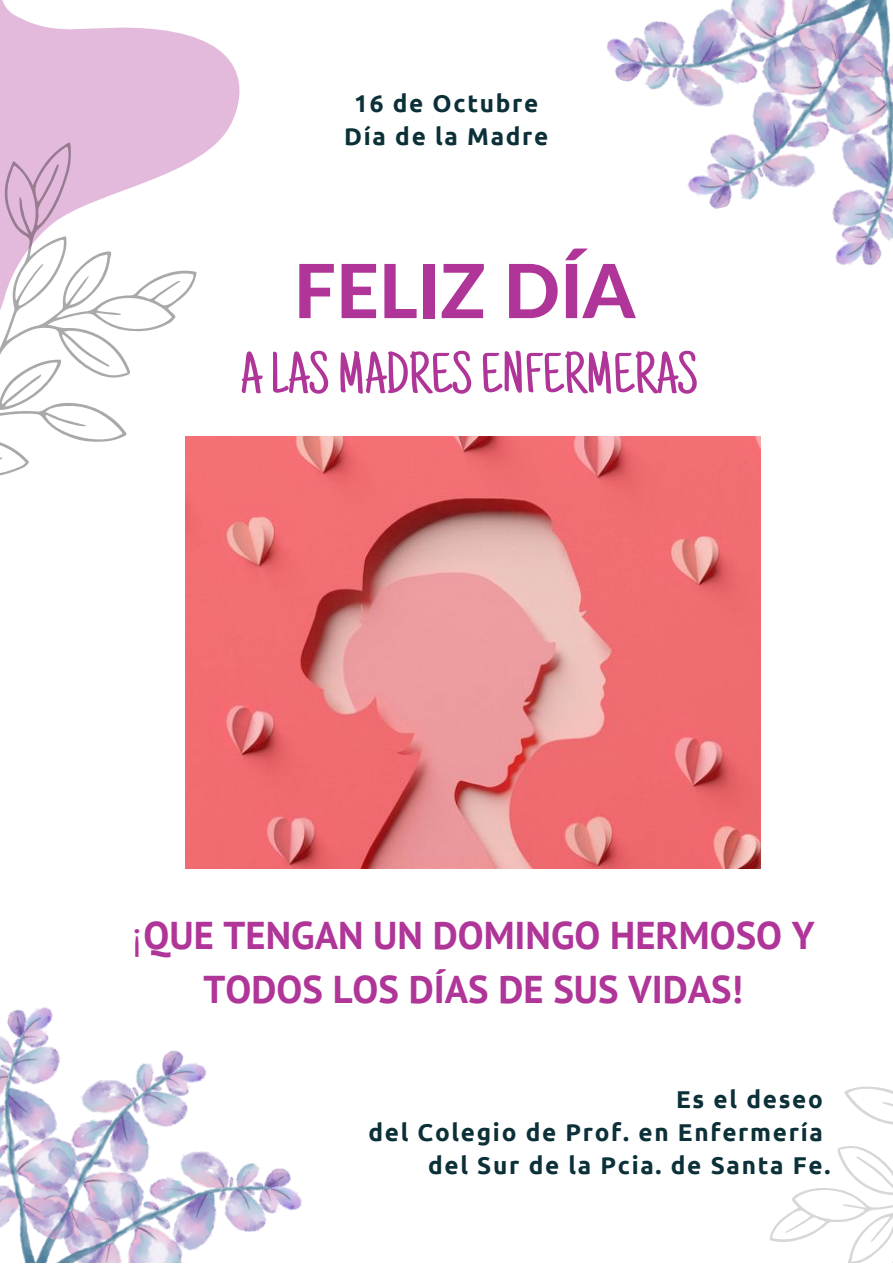
<style>
.page{position:relative;width:893px;height:1264px;background:#fff}
.page>*{position:absolute;margin:0;border:0;box-sizing:border-box;transform-origin:0 0}
.t1{font:800 74.7px "Lato";color:#af3598}
.t2{font:58.2px "Just Another Hand";color:#af3598}
.t3{font:700 38.7px/54px "PT Sans";color:#af3598;text-align:center}
.t4{font:700 24.3px/32.5px "Ubuntu";letter-spacing:.07em;color:#0c3038;text-align:center}
.s1{font-weight:400}
</style>
<div class="page">
<img style="left:179px;top:1052px;width:28px;height:57px">
<img style="left:179px;top:1109px;width:123px;height:153px">
<img style="left:0;top:1007px;width:179px;height:255px">
<img style="left:687px;top:158px;width:30px;height:51px">
<img style="left:606px;top:9px;width:111px;height:149px">
<img style="left:717px;top:0;width:175px;height:266px">
<svg style="left:0;top:0;width:240px;height:275px;fill:#e4badc"></svg>
<svg style="left:0;top:142px;width:196px;height:367px"></svg>
<img style="left:186px;top:436px;width:574px;height:432px">
<svg style="left:769px;top:1086px;width:123px;height:176px"></svg>
<p class="t4" style="left:344px;top:87px;width:205px">16 de Octubre<br>Día de la Madre</p>
<h1 class="t1" style="left:293px;top:244px;width:343px">FELIZ DÍA</h1>
<h2 class="t2" style="left:240px;top:351px;width:458px">ALAS MADRESENFERMERAS</h2>
<h3 class="t3" style="left:132px;top:907px;width:684px"><span class="s1">¡</span>QUE TENGAN UN DOMINGO HERMOSO Y<br>TODOS LOS DÍAS DE SUS VIDAS!</h3>
<p class="t4" style="left:676px;top:1082px;width:148px">Es el deseo</p>
<p class="t4" style="left:368px;top:1115px;width:456px">del Colegio de Prof. en Enfermería</p>
<p class="t4" style="left:428px;top:1148px;width:404px">del Sur de la Pcia. de Santa Fe.</p>
</div>
